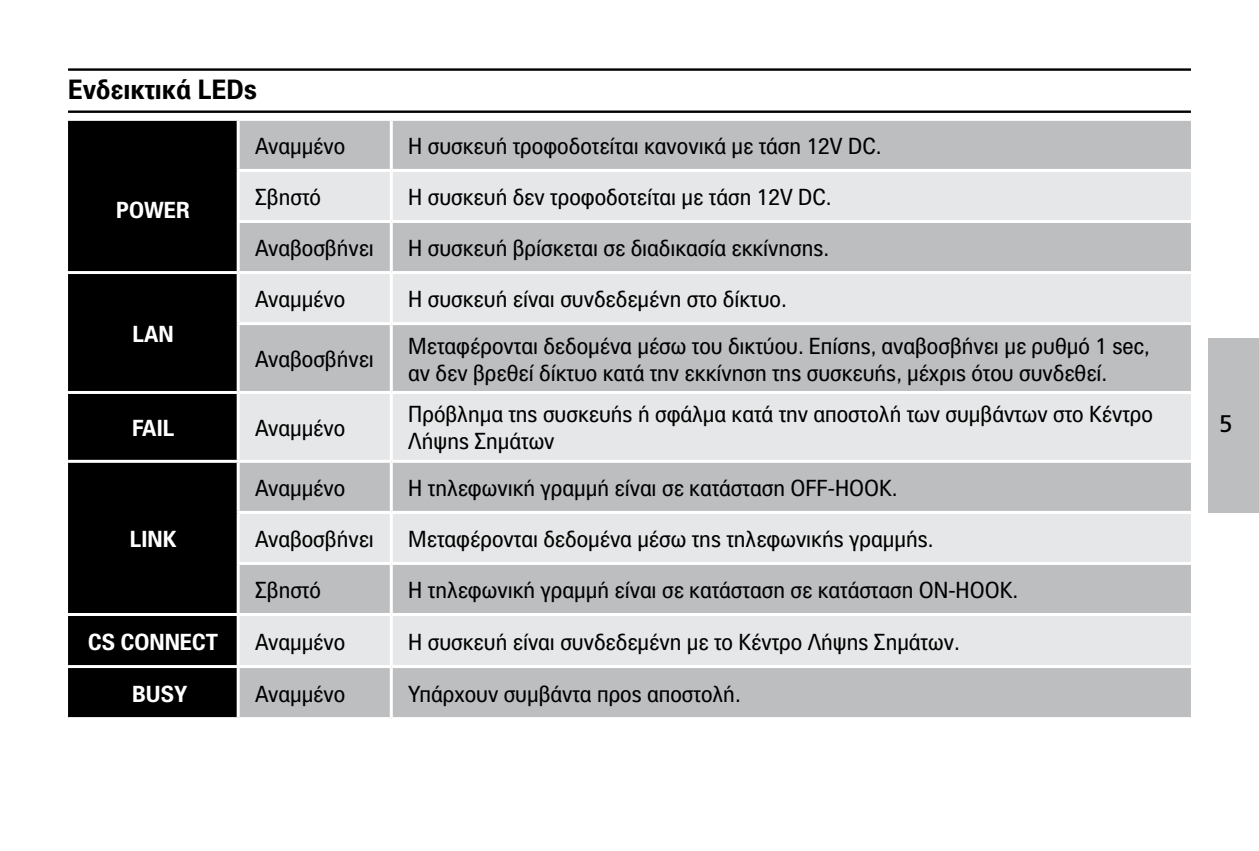
<style>
.page{position:relative;width:1259px;height:851px;background:#fff}
.page>*{position:absolute;margin:0;border:0;box-sizing:border-box;transform-origin:0 0}
.t1{font:700 27px "PF Paperback";color:#000}
.t2{font:24px "PF Catalog";color:#000}
.t3{font:22.5px/27px "PF Paperback";color:#000}
.t4{font:700 22.5px "PF Paperback";color:#fff}
</style>
<div class="page">
<div style="left:1208px;top:338px;width:51px;height:174px;background:#bcbec0"></div>
<hr style="left:68px;top:110px;width:1123px;height:3px;background:#000">
<hr style="left:68px;top:68px;width:1123px;height:3px;background:#000">
<div style="left:68px;top:121px;width:169px;height:596px;background:#000"></div>
<div style="left:240px;top:121px;width:951px;height:596px;background:#bcbec0"></div>
<svg style="left:240px;top:172px;width:951px;height:493px;background:#d3d4d6"></svg>
<hr style="left:237px;top:169px;width:154px;height:3px;background:#fff">
<hr style="left:391px;top:169px;width:800px;height:3px;background:#fff">
<hr style="left:237px;top:220px;width:154px;height:3px;background:#fff">
<hr style="left:391px;top:220px;width:800px;height:3px;background:#fff">
<hr style="left:68px;top:271px;width:170px;height:3px;background:#fff">
<hr style="left:238px;top:271px;width:153px;height:3px;background:#fff">
<hr style="left:391px;top:271px;width:800px;height:3px;background:#fff">
<hr style="left:237px;top:322px;width:154px;height:3px;background:#fff">
<hr style="left:391px;top:322px;width:800px;height:3px;background:#fff">
<hr style="left:68px;top:391px;width:170px;height:3px;background:#fff">
<hr style="left:238px;top:391px;width:153px;height:3px;background:#fff">
<hr style="left:391px;top:391px;width:800px;height:3px;background:#fff">
<hr style="left:68px;top:459px;width:170px;height:3px;background:#fff">
<hr style="left:238px;top:459px;width:153px;height:3px;background:#fff">
<hr style="left:391px;top:459px;width:800px;height:3px;background:#fff">
<hr style="left:237px;top:511px;width:154px;height:3px;background:#fff">
<hr style="left:391px;top:511px;width:800px;height:3px;background:#fff">
<hr style="left:237px;top:562px;width:154px;height:3px;background:#fff">
<hr style="left:391px;top:562px;width:800px;height:3px;background:#fff">
<hr style="left:68px;top:613px;width:170px;height:3px;background:#fff">
<hr style="left:238px;top:613px;width:153px;height:3px;background:#fff">
<hr style="left:391px;top:613px;width:800px;height:3px;background:#fff">
<hr style="left:68px;top:665px;width:170px;height:3px;background:#fff">
<hr style="left:238px;top:665px;width:153px;height:3px;background:#fff">
<hr style="left:391px;top:665px;width:800px;height:3px;background:#fff">
<hr style="left:390px;top:121px;width:3px;height:48px;background:#fff">
<hr style="left:390px;top:172px;width:3px;height:48px;background:#fff">
<hr style="left:390px;top:223px;width:3px;height:48px;background:#fff">
<hr style="left:390px;top:274px;width:3px;height:48px;background:#fff">
<hr style="left:390px;top:325px;width:3px;height:66px;background:#fff">
<hr style="left:390px;top:394px;width:3px;height:65px;background:#fff">
<hr style="left:390px;top:462px;width:3px;height:49px;background:#fff">
<hr style="left:390px;top:514px;width:3px;height:48px;background:#fff">
<hr style="left:390px;top:565px;width:3px;height:48px;background:#fff">
<hr style="left:390px;top:616px;width:3px;height:49px;background:#fff">
<hr style="left:390px;top:668px;width:3px;height:49px;background:#fff">
<p class="t1" style="left:68px;top:73px;width:190px">Ενδεικτικά LEDs</p>
<p class="t4" style="left:116px;top:196px;width:75px">POWER</p>
<p class="t4" style="left:133px;top:319px;width:43px">LAN</p>
<p class="t3" style="left:255px;top:132px;width:92px">Αναμμένο</p>
<p class="t3" style="left:408px;top:132px;width:475px">Η συσκευή τροφοδοτείται κανονικά με τάση 12V DC.</p>
<p class="t3" style="left:255px;top:183px;width:67px">Σβηστό</p>
<p class="t3" style="left:408px;top:183px;width:425px">Η συσκευή δεν τροφοδοτείται με τάση 12V DC.</p>
<p class="t3" style="left:255px;top:234px;width:120px">Αναβοσβήνει</p>
<p class="t3" style="left:408px;top:234px;width:422px">Η συσκευή βρίσκεται σε διαδικασία εκκίνησης.</p>
<p class="t3" style="left:255px;top:285px;width:92px">Αναμμένο</p>
<p class="t3" style="left:408px;top:285px;width:380px">Η συσκευή είναι συνδεδεμένη στο δίκτυο.</p>
<p class="t3" style="left:255px;top:345px;width:120px">Αναβοσβήνει</p>
<p class="t3" style="left:408px;top:331px;width:743px">Μεταφέρονται δεδομένα μέσω του δικτύου. Επίσης, αναβοσβήνει με ρυθμό 1 sec, αν δεν βρεθεί δίκτυο κατά την εκκίνηση της συσκευής, μέχρις ότου συνδεθεί.</p>
<p class="t4" style="left:132px;top:414px;width:44px">FAIL</p>
<p class="t3" style="left:255px;top:414px;width:92px">Αναμμένο</p>
<p class="t3" style="left:408px;top:400px;width:746px">Πρόβλημα της συσκευής ή σφάλμα κατά την αποστολή των συμβάντων στο Κέντρο<br>Λήψης Σημάτων</p>
<p class="t4" style="left:130px;top:524px;width:48px">LINK</p>
<p class="t3" style="left:255px;top:473px;width:92px">Αναμμένο</p>
<p class="t3" style="left:408px;top:473px;width:491px">Η τηλεφωνική γραμμή είναι σε κατάσταση OFF-HOOK.</p>
<p class="t3" style="left:255px;top:525px;width:120px">Αναβοσβήνει</p>
<p class="t3" style="left:408px;top:525px;width:527px">Μεταφέρονται δεδομένα μέσω της τηλεφωνικής γραμμής.</p>
<p class="t3" style="left:255px;top:576px;width:67px">Σβηστό</p>
<p class="t3" style="left:408px;top:576px;width:611px">Η τηλεφωνική γραμμή είναι σε κατάσταση σε κατάσταση OΝ-HOOK.</p>
<p class="t4" style="left:88px;top:627px;width:131px">CS CONNECT</p>
<p class="t3" style="left:255px;top:627px;width:92px">Αναμμένο</p>
<p class="t3" style="left:408px;top:627px;width:553px">Η συσκευή είναι συνδεδεμένη με το Κέντρο Λήψης Σημάτων.</p>
<p class="t4" style="left:132px;top:679px;width:57px">BUSY</p>
<p class="t3" style="left:255px;top:679px;width:92px">Αναμμένο</p>
<p class="t3" style="left:408px;top:679px;width:334px">Υπάρχουν συμβάντα προς αποστολή.</p>
<p class="t2" style="left:1219px;top:410px;width:15px">5</p>
</div>
